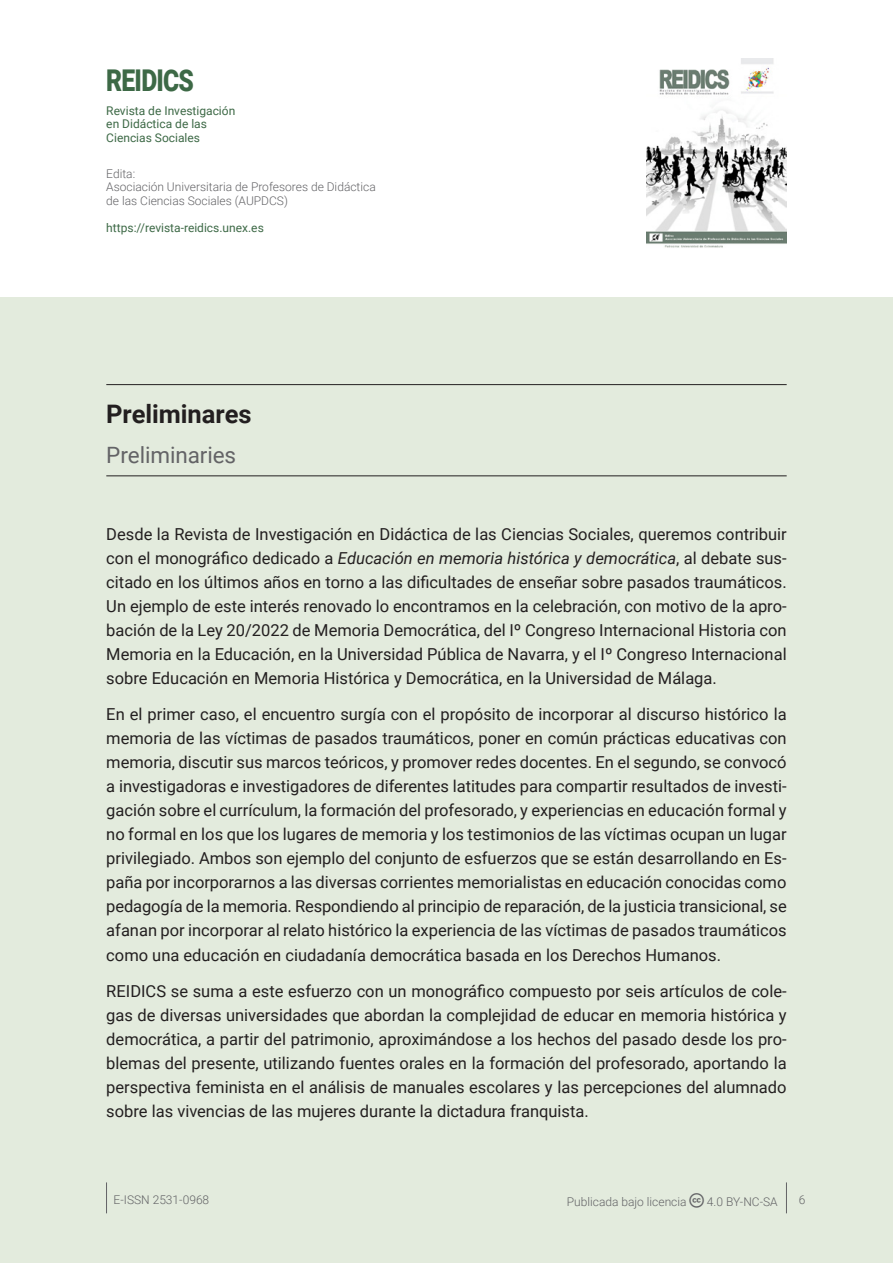
<style>
.page{position:relative;width:893px;height:1263px;background:#fff}
.page>*{position:absolute;margin:0;border:0;box-sizing:border-box;transform-origin:0 0}
.t1{font:900 30px "Roboto";letter-spacing:-.03em;color:#3d6946;scale:.82 1}
.sps_titulo_original{font:700 25.5px "Roboto";letter-spacing:-.005em;color:#231f20}
.sps_titulo_traduc{font:22.5px "Roboto";letter-spacing:-.005em;color:#636366}
.t2{font:16.5px/24px "Roboto";color:#231f20;text-align:justify}
.t3{font:300 12px/13.5px "Roboto";color:#636366}
.t4{font:12px/13.5px "Roboto";color:#3d6946}
.s1{font-style:italic}
</style>
<div class="page">
<div style="left:0;top:298px;width:893px;height:965px;background:#e3ebdd"></div>
<hr style="left:106px;top:1182px;width:1px;height:31px;background:#636366">
<hr style="left:786px;top:1182px;width:1px;height:31px;background:#636366">
<hr style="left:106px;top:384px;width:681px;height:1px;background:#231f20">
<hr style="left:106px;top:476px;width:681px;height:1px;background:#231f20">
<img style="left:646px;top:58px;width:141px;height:190px">
<h1 class="t1" style="left:106px;top:60px;width:108px">REIDICS</h1>
<p class="t4" style="left:106px;top:103px;width:131px">Revista de Investigación en Didáctica de las<br>Ciencias Sociales</p>
<p class="t3" style="left:106px;top:167px;width:271px">Edita:<br>Asociación Universitaria de Profesores de Didáctica de las Ciencias Sociales (AUPDCS)</p>
<p class="t4" style="left:106px;top:221px;width:159px">https://revista-reidics.unex.es</p>
<p class="sps_titulo_original" style="left:106px;top:396px;width:147px">Preliminares</p>
<p class="sps_titulo_traduc" style="left:106px;top:439px;width:131px">Preliminaries</p>
<p class="t2" style="left:106px;top:521px;width:682px">Desde la Revista de Investigación en Didáctica de las Ciencias Sociales, queremos contribuir con el monográfico dedicado a <span class="s1">Educación en memoria histórica y democrática</span>, al debate sus&shy;citado en los últimos años en torno a las dificultades de enseñar sobre pasados traumáticos.<br>Un ejemplo de este interés renovado lo encontramos en la celebración, con motivo de la apro&shy;bación de la Ley 20/2022 de Memoria Democrática, del Iº Congreso Internacional Historia con Memoria en la Educación, en la Universidad Pública de Navarra, y el Iº Congreso Internacional sobre Educación en Memoria Histórica y Democrática, en la Universidad de Málaga.</p>
<p class="t2" style="left:106px;top:702px;width:682px">En el primer caso, el encuentro surgía con el propósito de incorporar al discurso histórico la memoria de las víctimas de pasados traumáticos, poner en común prácticas educativas con memoria, discutir sus marcos teóricos, y promover redes docentes. En el segundo, se convocó a investigadoras e investigadores de diferentes latitudes para compartir resultados de investi&shy;gación sobre el currículum, la formación del profesorado, y experiencias en educación formal y no formal en los que los lugares de memoria y los testimonios de las víctimas ocupan un lugar privilegiado. Ambos son ejemplo del conjunto de esfuerzos que se están desarrollando en Es&shy;paña por incorporarnos a las diversas corrientes memorialistas en educación conocidas como pedagogía de la memoria. Respondiendo al principio de reparación, de la justicia transicional, se afanan por incorporar al relato histórico la experiencia de las víctimas de pasados traumáticos como una educación en ciudadanía democrática basada en los Derechos Humanos.</p>
<p class="t2" style="left:106px;top:979px;width:682px">REIDICS se suma a este esfuerzo con un monográfico compuesto por seis artículos de cole&shy;gas de diversas universidades que abordan la complejidad de educar en memoria histórica y democrática, a partir del patrimonio, aproximándose a los hechos del pasado desde los pro&shy;blemas del presente, utilizando fuentes orales en la formación del profesorado, aportando la perspectiva feminista en el análisis de manuales escolares y las percepciones del alumnado sobre las vivencias de las mujeres durante la dictadura franquista.</p>
<p class="t3" style="left:114px;top:1192px;width:97px">E-ISSN 2531-0968</p>
<p class="t3" style="left:567px;top:1194px;width:212px">Publicada bajo licencia ▼❖□□■▲ 4.0 BY-NC-SA</p>
<p class="t3" style="left:799px;top:1192px;width:8px">6</p>
</div>
